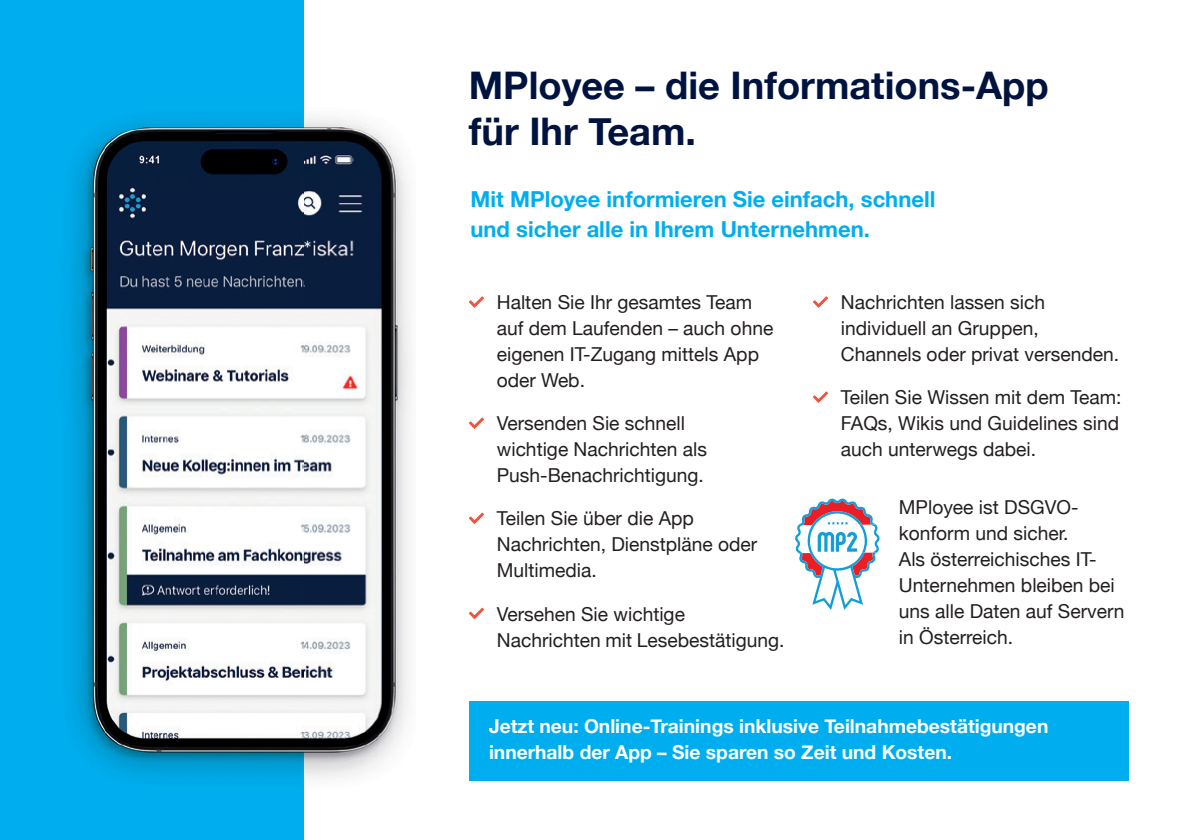
<style>
.page{position:relative;width:1191px;height:840px;background:#fff}
.page>*{position:absolute;margin:0;border:0;box-sizing:border-box;transform-origin:0 0}
.t1{font:700 38px/45.6px "Helvetica Neue";color:#00133e}
.t2{font:700 22px/30px "Helvetica Neue";color:#00aeef}
.t3{font:19.2px/26px "Helvetica Neue";color:#231f20}
.t4{font:700 19.2px/26px "Helvetica Neue";color:#fff}
</style>
<div class="page">
<div style="left:0;top:0;width:303px;height:839px;background:#00aeef"></div>
<img style="left:69px;top:94px;width:342px;height:698px">
<svg style="left:469px;top:296px;width:15px;height:11px"></svg>
<svg style="left:469px;top:417px;width:15px;height:11px"></svg>
<svg style="left:469px;top:512px;width:15px;height:11px"></svg>
<svg style="left:469px;top:607px;width:15px;height:11px"></svg>
<svg style="left:813px;top:296px;width:15px;height:11px"></svg>
<svg style="left:813px;top:391px;width:15px;height:11px"></svg>
<div style="left:469px;top:700px;width:659px;height:80px;background:#00aeef"></div>
<svg style="left:795px;top:498px;width:84px;height:111px"></svg>
<h1 class="t1" style="left:469px;top:64px;width:581px">MPloyee – die Informations-App für Ihr Team.</h1>
<p class="t2" style="left:470px;top:185px;width:466px">Mit MPloyee informieren Sie einfach, schnell und sicher alle in Ihrem Unternehmen.</p>
<p class="t3" style="left:497px;top:290px;width:278px">Halten Sie Ihr gesamtes Team auf dem Laufenden – auch ohne eigenen IT-Zugang mittels App oder Web.</p>
<p class="t3" style="left:497px;top:411px;width:212px">Versenden Sie schnell wichtige Nachrichten als<br>Push-Benachrichtigung.</p>
<p class="t3" style="left:497px;top:506px;width:262px">Teilen Sie über die App<br>Nachrichten, Dienstpläne oder<br>Multimedia.</p>
<p class="t3" style="left:497px;top:601px;width:289px">Versehen Sie wichtige<br>Nachrichten mit Lesebestätigung.</p>
<p class="t3" style="left:841px;top:290px;width:280px">Nachrichten lassen sich individuell an Gruppen,<br>Channels oder privat versenden.</p>
<p class="t3" style="left:841px;top:385px;width:282px">Teilen Sie Wissen mit dem Team:<br>FAQs, Wikis und Guidelines sind auch unterwegs dabei.</p>
<p class="t3" style="left:899px;top:495px;width:227px">MPloyee ist DSGVO&shy;konform und sicher.<br>Als österreichisches IT-<br>Unternehmen bleiben bei uns alle Daten auf Servern in Österreich.</p>
<p class="t4" style="left:489px;top:713px;width:561px">Jetzt neu: Online-Trainings inklusive Teilnahmebestätigungen innerhalb der App – Sie sparen so Zeit und Kosten.</p>
</div>
